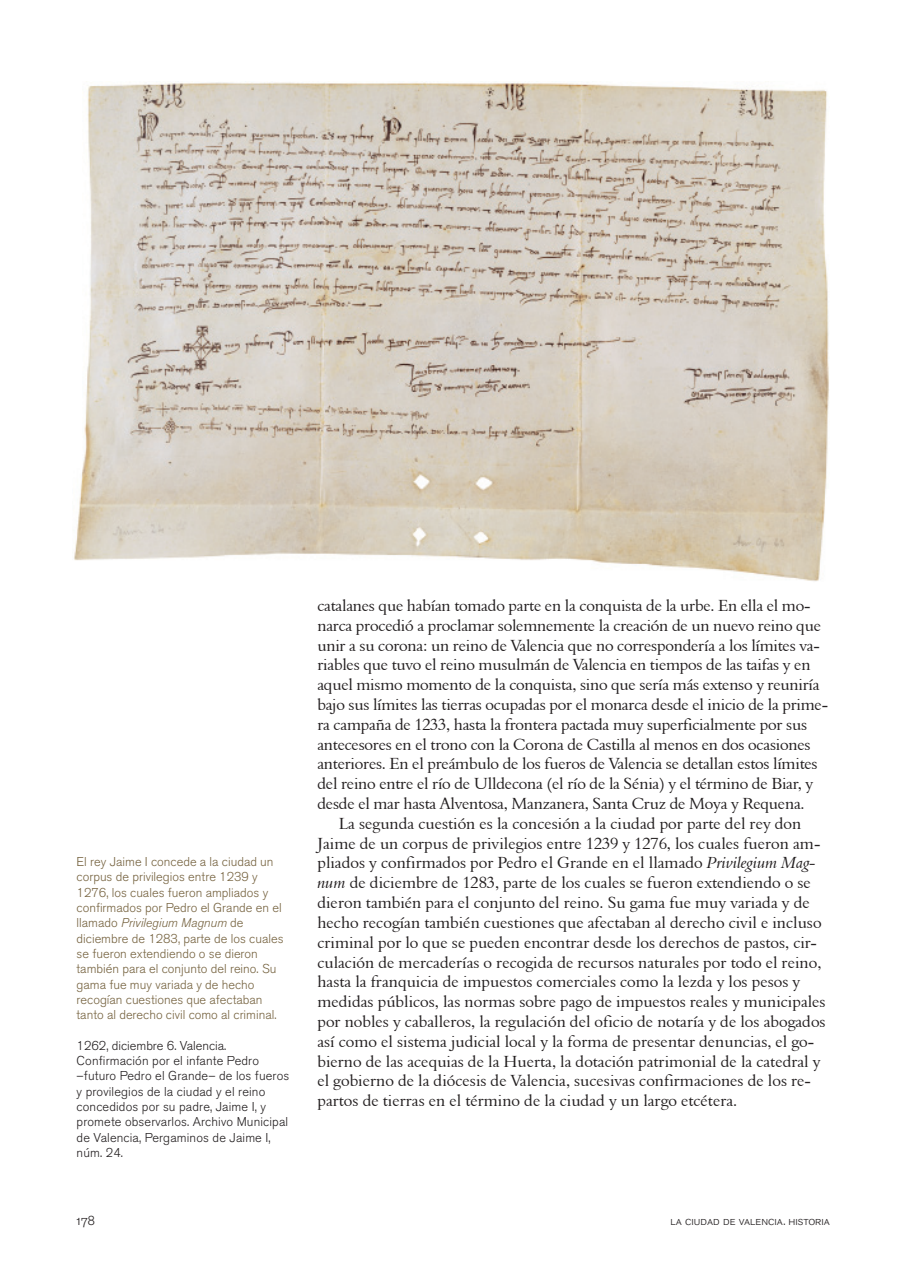
<style>
.page{position:relative;width:915px;height:1276px;background:#fff}
.page>*{position:absolute;margin:0;border:0;box-sizing:border-box;transform-origin:0 0}
.TEXTO{font:16.5px/19.8px "Aldine 401 BT Roman A";color:#231f20}
.t1{font:13.5px "Akzidenz Grotesk BQ Light SC";color:#231f20}
.DESTACADOS{font:300 12.75px/15.3px "Akzidenz Grotesk BQ";color:#766340}
.t2{font:300 12.75px/15.3px "Akzidenz Grotesk BQ";letter-spacing:.01em;color:#231f20}
.t3{font:12px "Akzidenz Grotesk BQ Light SC";color:#231f20}
.s1{font-style:italic}
.s2{font-family:"Aldine 401 BT Italic A"}
</style>
<div class="page">
<img style="left:74px;top:82px;width:755px;height:499px">
<p class="DESTACADOS" style="left:77px;top:854px;width:208px">El rey Jaime I concede a la ciudad un corpus de privilegios entre 1239 y 1276, los cuales fueron ampliados y confirmados por Pedro el Grande en el llamado <span class="s1">Privilegium Magnum</span> de diciembre de 1283, parte de los cuales se fueron extendiendo o se dieron también para el conjunto del reino. Su gama fue muy variada y de hecho recogían cuestiones que afectaban tanto al derecho civil como al criminal.</p>
<p class="t2" style="left:77px;top:1038px;width:151px">1262, diciembre 6. Valencia.</p>
<p class="t2" style="left:77px;top:1053px;width:214px">Confirmación por el infante Pedro –futuro Pedro el Grande– de los fueros y provilegios de la ciudad y el reino concedidos por su padre, Jaime I, y promete observarlos. Archivo Municipal de Valencia, Pergaminos de Jaime I, núm. 24.</p>
<p class="TEXTO" style="left:317px;top:595px;width:512px">catalanes que habían tomado parte en la conquista de la urbe. En ella el mo&shy;narca procedió a proclamar solemnemente la creación de un nuevo reino que unir a su corona: un reino de Valencia que no correspondería a los límites va&shy;riables que tuvo el reino musulmán de Valencia en tiempos de las taifas y en aquel mismo momento de la conquista, sino que sería más extenso y reuniría bajo sus límites las tierras ocupadas por el monarca desde el inicio de la prime&shy;ra campaña de 1233, hasta la frontera pactada muy superficialmente por sus antecesores en el trono con la Corona de Castilla al menos en dos ocasiones anteriores. En el preámbulo de los fueros de Valencia se detallan estos límites del reino entre el río de Ulldecona (el río de la Sénia) y el término de Biar, y desde el mar hasta Alventosa, Manzanera, Santa Cruz de Moya y Requena.</p>
<p class="TEXTO" style="left:317px;top:813px;width:509px;text-indent:21px">La segunda cuestión es la concesión a la ciudad por parte del rey don Jaime de un corpus de privilegios entre 1239 y 1276, los cuales fueron am&shy;pliados y confirmados por Pedro el Grande en el llamado <span class="s2">Privilegium Mag&shy;num</span> de diciembre de 1283, parte de los cuales se fueron extendiendo o se dieron también para el conjunto del reino. Su gama fue muy variada y de hecho recogían también cuestiones que afectaban al derecho civil e incluso criminal por lo que se pueden encontrar desde los derechos de pastos, cir&shy;culación de mercaderías o recogida de recursos naturales por todo el reino, hasta la franquicia de impuestos comerciales como la lezda y los pesos y medidas públicos, las normas sobre pago de impuestos reales y municipales por nobles y caballeros, la regulación del oficio de notaría y de los abogados así como el sistema judicial local y la forma de presentar denuncias, el go&shy;bierno de las acequias de la Huerta, la dotación patrimonial de la catedral y el gobierno de la diócesis de Valencia, sucesivas confirmaciones de los re&shy;partos de tierras en el término de la ciudad y un largo etcétera.</p>
<p class="t1" style="left:77px;top:1212px;width:20px">178</p>
<p class="t3" style="left:670px;top:1213px;width:161px">la ciudad de valencia. historia</p>
</div>
